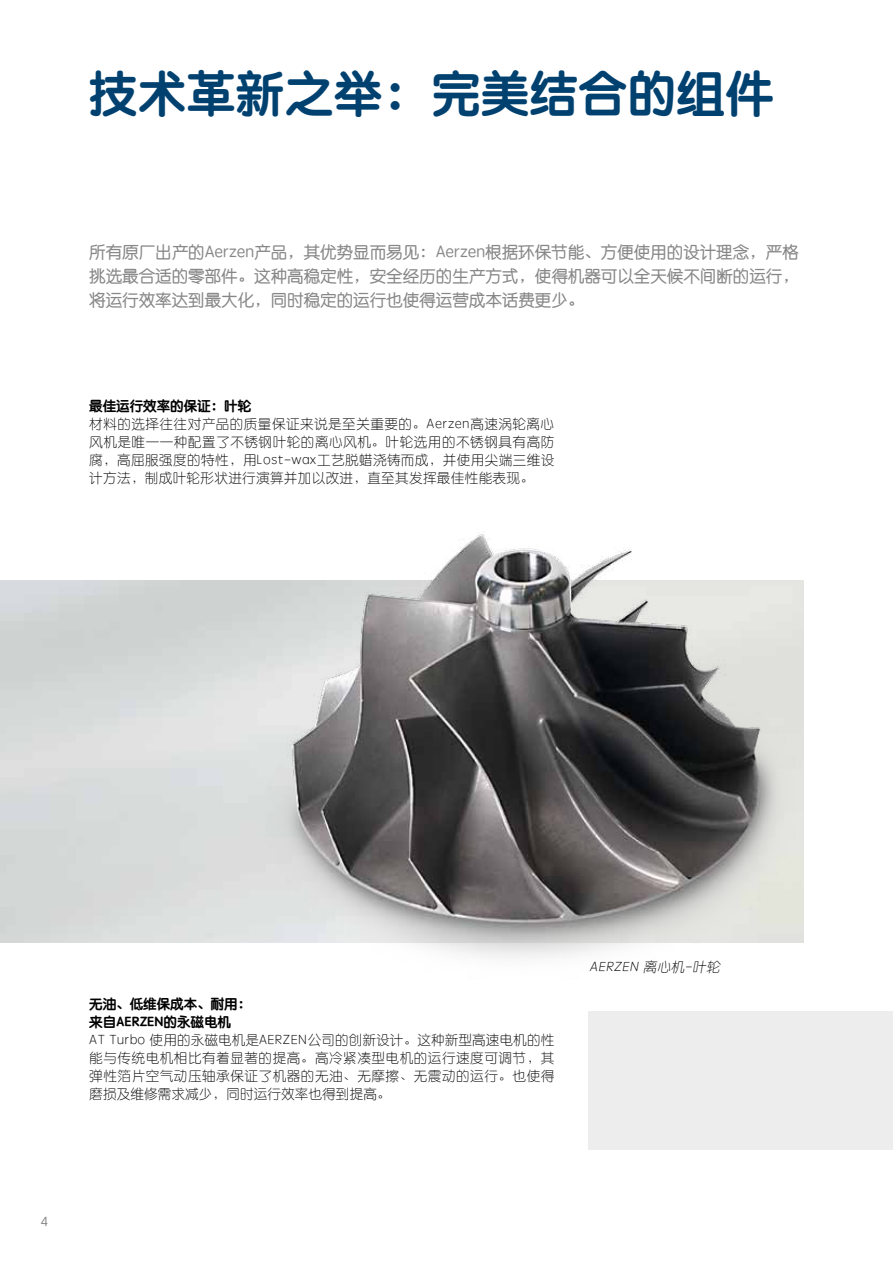
<style>
.page{position:relative;width:893px;height:1263px;background:#fff}
.page>*{position:absolute;margin:0;border:0;box-sizing:border-box;transform-origin:0 0}
.t1{font:48px "ST Yuanti SC Bold";letter-spacing:.02em;color:#004170}
.t2{font:16.5px/24px "ST Yuanti SC Regular";color:#878787;text-align:justify}
.t3{font:13.5px/18px "ST Yuanti SC Light";letter-spacing:.03em;color:#000;text-align:justify}
.t4{font:13.5px/18px "ST Yuanti SC Bold";color:#000}
.t5{font:italic 13.5px "ST Yuanti SC Light";color:#000}
.t6{font:13.5px "ST Yuanti SC Regular";color:#878787}
</style>
<div class="page">
<img style="left:167px;top:534px;width:637px;height:424px">
<div style="left:588px;top:1011px;width:305px;height:138px;background:#ededed"></div>
<h1 class="t1" style="left:89px;top:57px;width:686px">技术革新之举：完美结合的组件</h1>
<p class="t2" style="left:89px;top:240px;width:711px">所有原厂出产的Aerzen产品，其优势显而易见：Aerzen根据环保节能、方便使用的设计理念，严格挑选最合适的零部件。这种高稳定性，安全经历的生产方式，使得机器可以全天候不间断的运行，将运行效率达到最大化，同时稳定的运行也使得运营成本话费更少。</p>
<p class="t4" style="left:89px;top:396px;width:163px">最佳运行效率的保证：叶轮</p>
<p class="t3" style="left:89px;top:414px;width:466px">材料的选择往往对产品的质量保证来说是至关重要的。Aerzen高速涡轮离心风机是唯一一种配置了不锈钢叶轮的离心风机。叶轮选用的不锈钢具有高防腐，高屈服强度的特性，用Lost-wax工艺脱蜡浇铸而成，并使用尖端三维设计方法，制成叶轮形状进行演算并加以改进，直至其发挥最佳性能表现。</p>
<p class="t4" style="left:89px;top:994px;width:163px">无油、低维保成本、耐用：来自AERZEN的永磁电机</p>
<p class="t3" style="left:89px;top:1030px;width:466px">AT Turbo 使用的永磁电机是AERZEN公司的创新设计。这种新型高速电机的性能与传统电机相比有着显著的提高。高冷紧凑型电机的运行速度可调节，其弹性箔片空气动压轴承保证了机器的无油、无摩擦、无震动的运行。也使得磨损及维修需求减少，同时运行效率也得到提高。</p>
<p class="t5" style="left:590px;top:957px;width:135px">AERZEN 离心机-叶轮</p>
<p class="t6" style="left:41px;top:1212px;width:9px">4</p>
</div>
